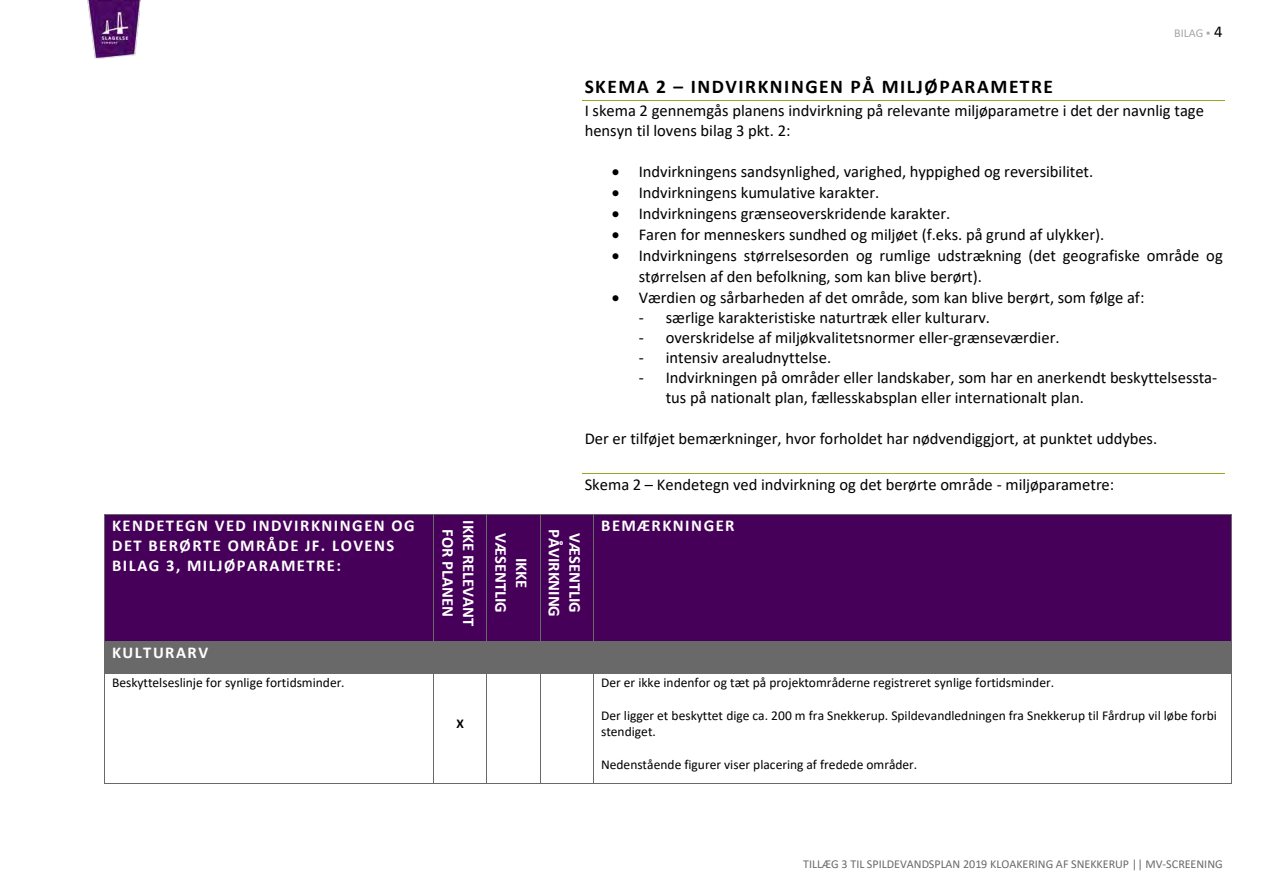
<style>
.page{position:relative;width:1263px;height:893px;background:#fff}
.page>*{position:absolute;margin:0;border:0;box-sizing:border-box;transform-origin:0 0}
.t1{font:700 19.5px "Calibri";letter-spacing:.08em;color:#000}
.t2{font:16.5px/20.1px "Calibri";color:#000}
.t3{font:700 16.5px/20.1px "Calibri";letter-spacing:.085em;color:#fff}
.t4{font:700 16.5px "Calibri";color:#fff}
.t5{font:700 16.5px "Calibri";letter-spacing:-.005em;color:#fff}
.t6{font:13.5px/16.4px "Calibri";color:#000}
.t7{font:700 13.5px "Calibri";color:#000}
.t8{font:12px "Calibri";color:#696969}
.t9{font:12px "Calibri";color:#a6a6a6}
.s1{font-size:16.5px;color:#000}
</style>
<div class="page">
<img style="left:88px;top:0;width:53px;height:58px">
<hr style="left:582px;top:100px;width:643px;height:1px;background:#92aa26">
<hr style="left:582px;top:473px;width:643px;height:1px;background:#92aa26">
<div style="left:104px;top:515px;width:329px;height:127px;background:#46005a"></div>
<div style="left:434px;top:515px;width:53px;height:116px;background:#46005a"></div>
<div style="left:487px;top:515px;width:53px;height:116px;background:#46005a"></div>
<div style="left:540px;top:515px;width:53px;height:127px;background:#46005a"></div>
<div style="left:593px;top:515px;width:638px;height:127px;background:#46005a"></div>
<hr style="left:104px;top:514px;width:329px;height:1px;background:#696969">
<hr style="left:434px;top:514px;width:52px;height:1px;background:#696969">
<hr style="left:487px;top:514px;width:53px;height:1px;background:#696969">
<hr style="left:540px;top:514px;width:53px;height:1px;background:#696969">
<hr style="left:593px;top:514px;width:638px;height:1px;background:#696969">
<hr style="left:104px;top:515px;width:1px;height:127px;background:#696969">
<div style="left:434px;top:631px;width:53px;height:11px;background:#46005a"></div>
<hr style="left:433px;top:515px;width:1px;height:127px;background:#696969">
<div style="left:487px;top:631px;width:53px;height:11px;background:#46005a"></div>
<hr style="left:486px;top:515px;width:1px;height:127px;background:#696969">
<hr style="left:540px;top:515px;width:1px;height:127px;background:#696969">
<hr style="left:593px;top:515px;width:1px;height:127px;background:#696969">
<hr style="left:1231px;top:515px;width:1px;height:127px;background:#696969">
<div style="left:104px;top:642px;width:329px;height:31px;background:#696969"></div>
<div style="left:434px;top:642px;width:53px;height:20px;background:#696969"></div>
<div style="left:487px;top:642px;width:53px;height:20px;background:#696969"></div>
<div style="left:540px;top:642px;width:53px;height:31px;background:#696969"></div>
<div style="left:593px;top:642px;width:638px;height:31px;background:#696969"></div>
<div style="left:434px;top:663px;width:53px;height:10px;background:#696969"></div>
<hr style="left:433px;top:642px;width:1px;height:31px;background:#696969">
<div style="left:487px;top:663px;width:53px;height:10px;background:#696969"></div>
<hr style="left:486px;top:642px;width:1px;height:31px;background:#696969">
<hr style="left:1231px;top:642px;width:1px;height:31px;background:#696969">
<hr style="left:104px;top:673px;width:329px;height:1px;background:#696969">
<hr style="left:434px;top:673px;width:52px;height:1px;background:#696969">
<hr style="left:487px;top:673px;width:53px;height:1px;background:#696969">
<hr style="left:540px;top:673px;width:53px;height:1px;background:#696969">
<hr style="left:593px;top:673px;width:638px;height:1px;background:#696969">
<hr style="left:104px;top:674px;width:1px;height:109px;background:#696969">
<hr style="left:104px;top:783px;width:329px;height:1px;background:#696969">
<hr style="left:433px;top:674px;width:1px;height:109px;background:#696969">
<hr style="left:434px;top:783px;width:52px;height:1px;background:#696969">
<hr style="left:486px;top:674px;width:1px;height:109px;background:#696969">
<hr style="left:487px;top:783px;width:53px;height:1px;background:#696969">
<hr style="left:540px;top:674px;width:1px;height:109px;background:#696969">
<hr style="left:540px;top:783px;width:53px;height:1px;background:#696969">
<hr style="left:593px;top:674px;width:1px;height:109px;background:#696969">
<hr style="left:593px;top:783px;width:638px;height:1px;background:#696969">
<hr style="left:1231px;top:674px;width:1px;height:109px;background:#696969">
<p class="t3" style="left:112px;top:515px;width:304px">KENDETEGN VED INDVIRKNINGEN OG<br>DET BERØRTE OMRÅDE JF. LOVENS<br>BILAG 3, MILJØPARAMETRE:</p>
<p class="t5" style="left:480px;top:520px;width:107px;rotate:90deg">IKKE RELEVANT</p>
<p class="t4" style="left:460px;top:529px;width:89px;rotate:90deg">FOR PLANEN</p>
<p class="t3" style="left:112px;top:642px;width:98px">KULTURARV</p>
<p class="t6" style="left:112px;top:674px;width:234px">Beskyttelseslinje for synlige fortidsminder.</p>
<p class="t7" style="left:456px;top:714px;width:9px">X</p>
<p class="t9" style="left:1174px;top:24px;width:50px">BILAG ▪ <span class="s1">4</span></p>
<p class="t1" style="left:585px;top:73px;width:470px">SKEMA 2 – INDVIRKNINGEN PÅ MILJØPARAMETRE</p>
<p class="t2" style="left:585px;top:100px;width:621px">I skema 2 gennemgås planens indvirkning på relevante miljøparametre i det der navnlig tage hensyn til lovens bilag 3 pkt. 2:</p>
<p class="t2" style="left:612px;top:161px;width:483px">• Indvirkningens sandsynlighed, varighed, hyppighed og reversibilitet.</p>
<p class="t2" style="left:612px;top:182px;width:269px">• Indvirkningens kumulative karakter.</p>
<p class="t2" style="left:612px;top:203px;width:340px">• Indvirkningens grænseoverskridende karakter.</p>
<p class="t2" style="left:612px;top:224px;width:494px">• Faren for menneskers sundhed og miljøet (f.eks. på grund af ulykker).</p>
<p class="t2" style="left:639px;top:245px;width:585px;text-indent:-27px">• Indvirkningens størrelsesorden og rumlige udstrækning (det geografiske område og størrelsen af den befolkning, som kan blive berørt).</p>
<p class="t2" style="left:612px;top:287px;width:534px">• Værdien og sårbarheden af det område, som kan blive berørt, som følge af:</p>
<p class="t2" style="left:639px;top:307px;width:353px">- særlige karakteristiske naturtræk eller kulturarv.</p>
<p class="t2" style="left:639px;top:327px;width:422px">- overskridelse af miljøkvalitetsnormer eller-grænseværdier.</p>
<p class="t2" style="left:639px;top:347px;width:194px">- intensiv arealudnyttelse.</p>
<p class="t2" style="left:666px;top:367px;width:553px;text-indent:-27px">- Indvirkningen på områder eller landskaber, som har en anerkendt beskyttelsessta&shy;tus på nationalt plan, fællesskabsplan eller internationalt plan.</p>
<p class="t2" style="left:585px;top:428px;width:574px">Der er tilføjet bemærkninger, hvor forholdet har nødvendiggjort, at punktet uddybes.</p>
<p class="t2" style="left:585px;top:474px;width:531px">Skema 2 – Kendetegn ved indvirkning og det berørte område - miljøparametre:</p>
<p class="t4" style="left:513px;top:533px;width:81px;rotate:90deg">VÆSENTLIG</p>
<p class="t4" style="left:566px;top:529px;width:89px;rotate:90deg">PÅVIRKNING</p>
<p class="t4" style="left:587px;top:533px;width:81px;rotate:90deg">VÆSENTLIG</p>
<p class="t3" style="left:532px;top:558px;width:32px;rotate:90deg">IKKE</p>
<p class="t3" style="left:601px;top:515px;width:135px">BEMÆRKNINGER</p>
<p class="t6" style="left:601px;top:674px;width:454px">Der er ikke indenfor og tæt på projektområderne registreret synlige fortidsminder.</p>
<p class="t6" style="left:601px;top:707px;width:617px">Der ligger et beskyttet dige ca. 200 m fra Snekkerup. Spildevandledningen fra Snekkerup til Fårdrup vil løbe forbi stendiget.</p>
<p class="t6" style="left:601px;top:756px;width:318px">Nedenstående figurer viser placering af fredede områder.</p>
<p class="t8" style="left:803px;top:856px;width:421px">TILLÆG 3 TIL SPILDEVANDSPLAN 2019 KLOAKERING AF SNEKKERUP || MV-SCREENING</p>
</div>
